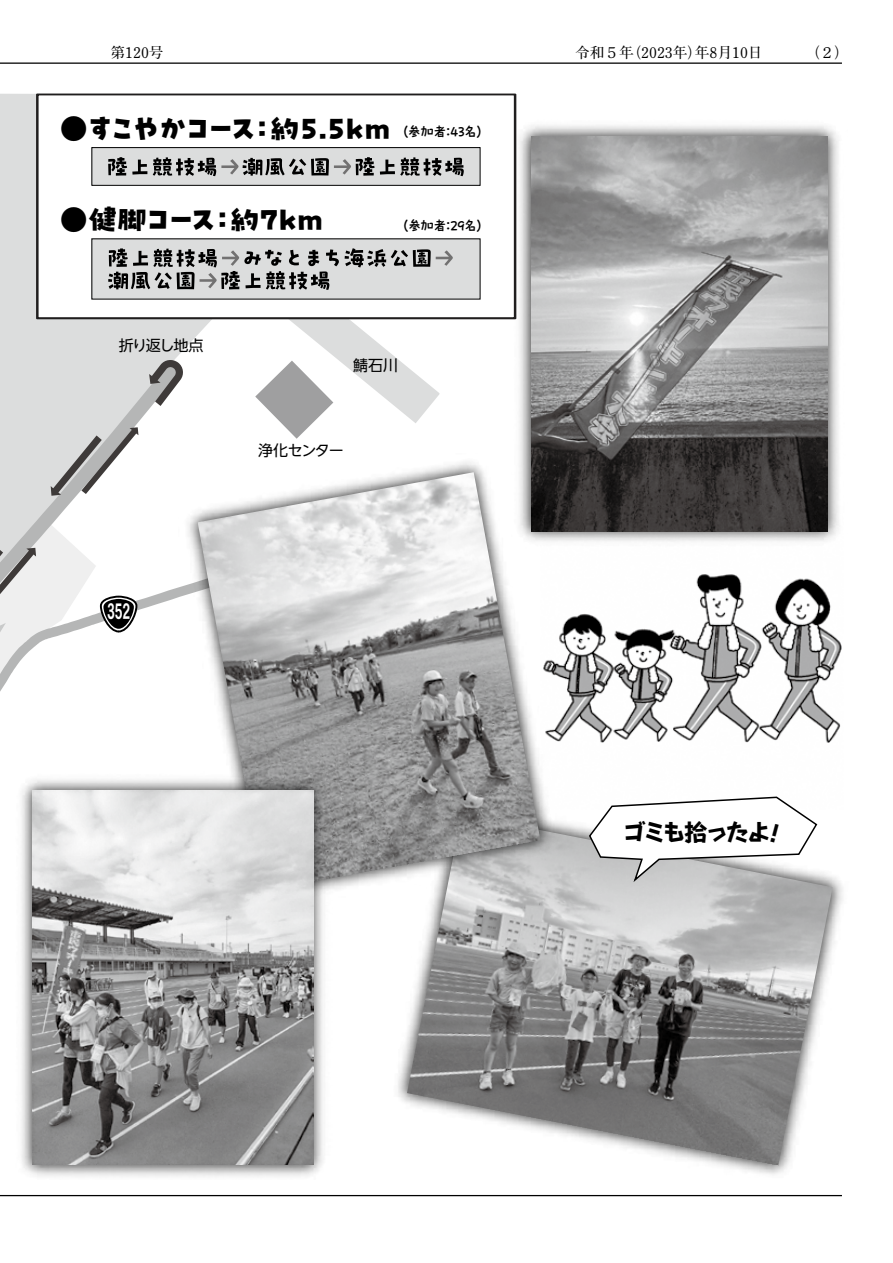
<style>
.page{position:relative;width:893px;height:1263px;background:#fff}
.page>*{position:absolute;margin:0;border:0;box-sizing:border-box;transform-origin:0 0}
.t1{font:30px "P Puhu Picnic Min 2 H";letter-spacing:-.18em;color:#000}
.t2{font:30px "P Puhu Picnic Min 2 H";letter-spacing:-.125em;color:#000}
.t3{font:700 23.25px "Take Std";letter-spacing:-.1em;color:#000}
.t4{font:21.6px "DFHS Gothic W7 WINP RKSJ H";color:#fff;scale:.62 1}
.t5{font:15px "P Puhu Holiday Min 2 R";letter-spacing:-.14em;color:#000}
.t6{font:15px "UD Shin Go NT Pr 6";letter-spacing:-.07em;color:#000}
.t7{font:700 14.7px "Futo Min A101 Pr 6";color:#000}
</style>
<div class="page">
<hr style="left:0;top:1195px;width:842px;height:1px;background:#000">
<div style="left:0;top:94px;width:51px;height:266px;background:#dcdddd"></div>
<div style="left:0;top:360px;width:76px;height:153px;background:#dcdddd"></div>
<svg style="left:0;top:513px;width:178px;height:97px"></svg>
<svg style="left:0;top:522px;width:138px;height:170px"></svg>
<img style="left:561px;top:574px;width:281px;height:169px">
<img style="left:398px;top:877px;width:445px;height:298px">
<img style="left:407px;top:822px;width:426px;height:344px">
<img style="left:511px;top:117px;width:328px;height:425px">
<img style="left:531px;top:137px;width:296px;height:394px">
<img style="left:178px;top:453px;width:383px;height:456px">
<img style="left:198px;top:472px;width:342px;height:418px">
<img style="left:21px;top:771px;width:312px;height:406px">
<img style="left:33px;top:791px;width:280px;height:374px">
<svg style="left:36px;top:94px;width:480px;height:225px"></svg>
<div style="left:92px;top:148px;width:388px;height:37px;background:#dcdddd"></div>
<div style="left:91px;top:147px;width:389px;height:39px;border:1px solid #000"></div>
<svg style="left:108px;top:157px;width:39px;height:19px"></svg>
<svg style="left:153px;top:157px;width:311px;height:19px"></svg>
<div style="left:92px;top:239px;width:388px;height:60px;background:#dcdddd"></div>
<svg style="left:51px;top:230px;width:402px;height:266px"></svg>
<hr style="left:0;top:63px;width:842px;height:1px;background:#000">
<svg style="left:588px;top:796px;width:230px;height:88px"></svg>
<p class="t7" style="left:111px;top:41px;width:55px">第120号</p>
<h1 class="t1" style="left:59px;top:108px;width:288px">●すこやかコース約5.5</h1>
<h1 class="t1" style="left:340px;top:108px;width:54px">ｋｍ</h1>
<h1 class="t1" style="left:247px;top:108px;width:31px">：</h1>
<p class="t5" style="left:394px;top:122px;width:55px">（参加者</p>
<p class="t5" style="left:463px;top:122px;width:16px">名</p>
<p class="t5" style="left:476px;top:122px;width:16px">(</p>
<p class="t5" style="left:441px;top:122px;width:26px">：43</p>
<h1 class="t2" style="left:59px;top:199px;width:268px">●健脚コース約ｋｍ</h1>
<h1 class="t1" style="left:260px;top:199px;width:20px">7</h1>
<h1 class="t1" style="left:207px;top:199px;width:31px">：</h1>
<p class="t5" style="left:394px;top:216px;width:55px">（参加者</p>
<p class="t5" style="left:463px;top:216px;width:16px">名</p>
<p class="t5" style="left:476px;top:216px;width:17px">(</p>
<p class="t5" style="left:441px;top:216px;width:26px">：29</p>
<p class="t6" style="left:119px;top:333px;width:86px">折り返し地点</p>
<h3 class="t4" style="left:107px;top:600px;width:38px">352</h3>
<p class="t6" style="left:353px;top:353px;width:46px">鯖石川</p>
<p class="t6" style="left:258px;top:439px;width:87px">浄化センター</p>
<p class="t7" style="left:575px;top:41px;width:189px">令和５（年 2023年年） 月8 10日</p>
<p class="t7" style="left:805px;top:41px;width:46px">)２(</p>
<h2 class="t3" style="left:623px;top:813px;width:149px">ゴミも拾ったよ</h2>
</div>
